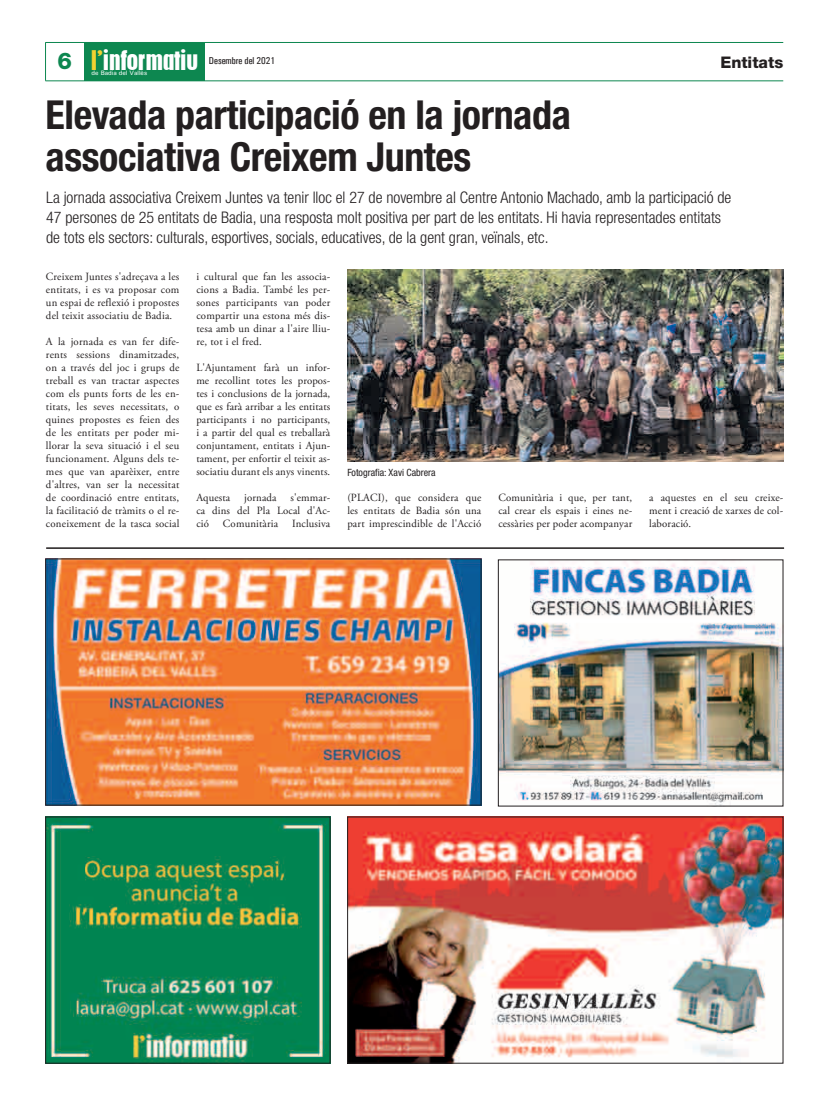
<style>
.page{position:relative;width:823px;height:1106px;background:#fff}
.page>*{position:absolute;margin:0;border:0;box-sizing:border-box;transform-origin:0 0}
.t1{font:700 condensed 40px/42px "Helvetica Neue LT Std";letter-spacing:-.01em;color:#231f20}
.t2{font:800 23px "Helvetica Neue LT Std";color:#0d8750}
.t3{font:22.3px "Pilsen Plakat";color:#fff}
.t4{font:300 condensed 16px/20px "Helvetica Neue LT Std";color:#231f20}
.t5{font:800 16px "Helvetica Neue LT Std";color:#231f20}
.t6{font:11px/13px "Adobe Garamond Pro";letter-spacing:.015em;color:#231f20;text-align:justify}
.t7{font:condensed 10px "Helvetica Neue LT Std";color:#231f20}
.t8{font:500 condensed 10px "Univers";color:#231f20}
.t9{font:500 6.4px "Univers";color:#fff}
.s1{color:#f2d231}
</style>
<div class="page">
<hr style="left:46px;top:548px;width:737px;height:1px;background:#231f20">
<img style="left:500px;top:561px;width:280px;height:243px">
<img style="left:47px;top:560px;width:432px;height:243px">
<img style="left:47px;top:818px;width:281px;height:243px">
<div style="left:45px;top:816px;width:285px;height:247px;border:1px solid #231f20"></div>
<img style="left:349px;top:818px;width:431px;height:243px">
<div style="left:347px;top:816px;width:435px;height:247px;border:1px solid #231f20"></div>
<hr style="left:45px;top:42px;width:737px;height:1px;background:#0d8750">
<hr style="left:45px;top:81px;width:737px;height:1px;background:#0d8750">
<hr style="left:45px;top:42px;width:1px;height:39px;background:#0d8750">
<div style="left:84px;top:42px;width:121px;height:39px;background:#0d8750"></div>
<img style="left:347px;top:269px;width:435px;height:193px">
<h3 class="t3" style="left:91px;top:42px;width:108px"><span class="s1">l'</span>informatiu</h3>
<h3 class="t5" style="left:720px;top:53px;width:64px">Entitats</h3>
<h1 class="t1" style="left:46px;top:93px;width:526px">Elevada participació en la jornada associativa Creixem Juntes</h1>
<p class="t4" style="left:46px;top:187px;width:686px">La jornada associativa Creixem Juntes va tenir lloc el 27 de novembre al Centre Antonio Machado, amb la participació de<br>47 persones de 25 entitats de Badia, una resposta molt positiva per part de les entitats. Hi havia representades entitats de tots els sectors: culturals, esportives, socials, educatives, de la gent gran, veïnals, etc.</p>
<p class="t6" style="left:46px;top:270px;width:135px">Creixem Juntes s'adreçava a les entitats, i es va proposar com un espai de reflexió i propostes del teixit associatiu de Badia.</p>
<p class="t6" style="left:46px;top:335px;width:135px">A la jornada es van fer dife&shy;rents sessions dinamitzades, on a través del joc i grups de treball es van tractar aspectes com els punts forts de les en&shy;titats, les seves necessitats, o quines propostes es feien des de les entitats per poder mi&shy;llorar la seva situació i el seu funcionament. Alguns dels te&shy;mes que van aparèixer, entre d'altres, van ser la necessitat de coordinació entre entitats, la facilitació de tràmits o el re&shy;coneixement de la tasca social</p>
<h2 class="t2" style="left:58px;top:47px;width:16px">6</h2>
<p class="t8" style="left:209px;top:55px;width:67px">Desembre del 2021</p>
<p class="t9" style="left:91px;top:69px;width:57px">de Badia del Vallès</p>
<p class="t6" style="left:196px;top:270px;width:135px">i cultural que fan les associa&shy;cions a Badia. També les per&shy;sones participants van poder compartir una estona més dis&shy;tesa amb un dinar a l'aire lliu&shy;re, tot i el fred.</p>
<p class="t6" style="left:196px;top:361px;width:135px">L'Ajuntament farà un infor&shy;me recollint totes les propos&shy;tes i conclusions de la jornada, que es farà arribar a les entitats participants i no participants, i a partir del qual es treballarà conjuntament, entitats i Ajun&shy;tament, per enfortir el teixit as&shy;sociatiu durant els anys vinents.</p>
<p class="t6" style="left:196px;top:491px;width:35px">Aquesta</p>
<p class="t6" style="left:244px;top:491px;width:34px">jornada</p>
<p class="t7" style="left:347px;top:466px;width:90px">Fotografia: Xavi Cabrera</p>
<p class="t6" style="left:347px;top:491px;width:135px">(PLACI), que considera que les entitats de Badia són una part imprescindible de l'Acció</p>
<p class="t6" style="left:498px;top:491px;width:135px">Comunitària i que, per tant, cal crear els espais i eines ne&shy;cessàries per poder acompanyar</p>
<p class="t6" style="left:649px;top:491px;width:135px">a aquestes en el seu creixe&shy;ment i creació de xarxes de col· laboració.</p>
<p class="t6" style="left:196px;top:491px;width:135px;text-indent:94px">s'emmar&shy;ca dins del Pla Local d'Ac&shy;ció</p>
<p class="t6" style="left:223px;top:517px;width:57px">Comunitària</p>
<p class="t6" style="left:292px;top:517px;width:40px">Inclusiva</p>
</div>
